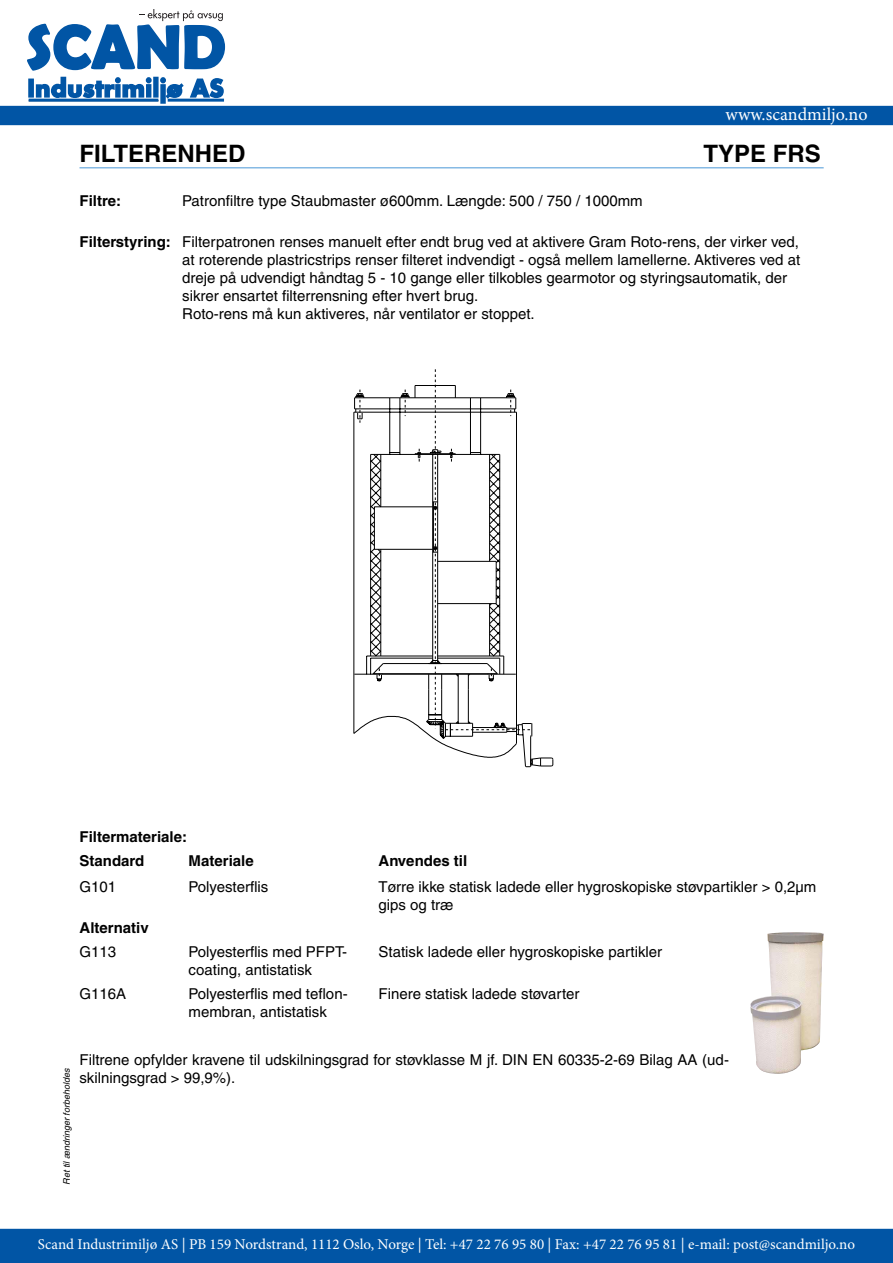
<style>
.page{position:relative;width:893px;height:1263px;background:#fff}
.page>*{position:absolute;margin:0;border:0;box-sizing:border-box;transform-origin:0 0}
.t1{font:700 24px "Helvetica";color:#000}
.t2{font:18px "Minion Pro";color:#fff}
.t3{font:15px/18px "Helvetica";color:#000}
.t4{font:15px "Minion Pro";color:#fff}
.t5{font:700 15px/24.8px "Helvetica";color:#000}
.t6{font:italic 9px "Helvetica";color:#000}
.s1{font-weight:700}
.s2{font-weight:400}
</style>
<div class="page">
<div style="left:160px;top:84px;width:6px;height:20px;border:2px solid #0155a5"></div>
<hr style="left:29px;top:100px;width:130px;height:1px;background:#231f20">
<hr style="left:29px;top:99px;width:129px;height:3px;background:#0155a5">
<hr style="left:168px;top:99px;width:56px;height:3px;background:#0155a5">
<svg style="left:27px;top:9px;width:199px;height:91px"></svg>
<div style="left:0;top:106px;width:893px;height:19px;background:#0155a5"></div>
<div style="left:0;top:1229px;width:893px;height:34px;background:#0155a5"></div>
<hr style="left:80px;top:167px;width:744px;height:1px;background:#86bae4">
<svg style="left:354px;top:369px;width:200px;height:398px"></svg>
<img style="left:750px;top:932px;width:74px;height:142px">
<p class="t2" style="left:725px;top:102px;width:144px">www.scandmiljo.no</p>
<p class="t1" style="left:80px;top:139px;width:167px">FILTERENHED</p>
<p class="t1" style="left:703px;top:139px;width:119px">TYPE FRS</p>
<p class="t5" style="left:80px;top:188px;width:43px">Filtre:</p>
<p class="t3" style="left:182px;top:192px;width:462px">Patronfiltre type Staubmaster ø600mm. Længde: 500 / 750 / 1000mm</p>
<p class="t3" style="left:182px;top:232px;width:619px;text-indent:-103px"><span class="s1">Filterstyring:</span> Filterpatronen renses manuelt efter endt brug ved at aktivere Gram Roto-rens, der virker ved, at roterende plastricstrips renser filteret indvendigt - også mellem lamellerne. Aktiveres ved at dreje på udvendigt håndtag 5 - 10 gange eller tilkobles gearmotor og styringsautomatik, der sikrer ensartet filterrensning efter hvert brug.<br>Roto-rens må kun aktiveres, når ventilator er stoppet.</p>
<p class="t5" style="left:80px;top:824px;width:109px">Filtermateriale:<br>Standard</p>
<p class="t5" style="left:189px;top:848px;width:67px">Materiale</p>
<p class="t5" style="left:379px;top:848px;width:90px">Anvendes til</p>
<p class="t3" style="left:80px;top:877px;width:38px">G101</p>
<p class="t3" style="left:189px;top:877px;width:81px">Polyesterflis</p>
<p class="t3" style="left:379px;top:877px;width:439px">Tørre ikke statisk ladede eller hygroskopiske støvpartikler &gt; 0,2µm gips og træ</p>
<p class="t5" style="left:80px;top:916px;width:71px;line-height:23.7px">Alternativ<br><span class="s2">G113</span></p>
<p class="t3" style="left:189px;top:942px;width:160px">Polyesterflis med PFPT&shy;coating, antistatisk</p>
<p class="t3" style="left:379px;top:942px;width:285px">Statisk ladede eller hygroskopiske partikler</p>
<p class="t6" style="left:62px;top:1185px;width:118px;rotate:-90deg">Ret til ændringer forbeholdes</p>
<p class="t3" style="left:80px;top:984px;width:48px">G116A</p>
<p class="t3" style="left:189px;top:984px;width:160px">Polyesterflis med teflon&shy;membran, antistatisk</p>
<p class="t3" style="left:379px;top:984px;width:202px">Finere statisk ladede støvarter</p>
<p class="t3" style="left:79px;top:1050px;width:651px">Filtrene opfylder kravene til udskilningsgrad for støvklasse M jf. DIN EN 60335-2-69 Bilag AA (ud&shy;skilningsgrad &gt; 99,9%).</p>
<p class="t4" style="left:38px;top:1234px;width:819px">Scand Industrimiljø AS | PB 159 Nordstrand, 1112 Oslo, Norge | Tel: +47 22 76 95 80 | Fax: +47 22 76 95 81 | e-mail: post@scandmiljo.no</p>
</div>
